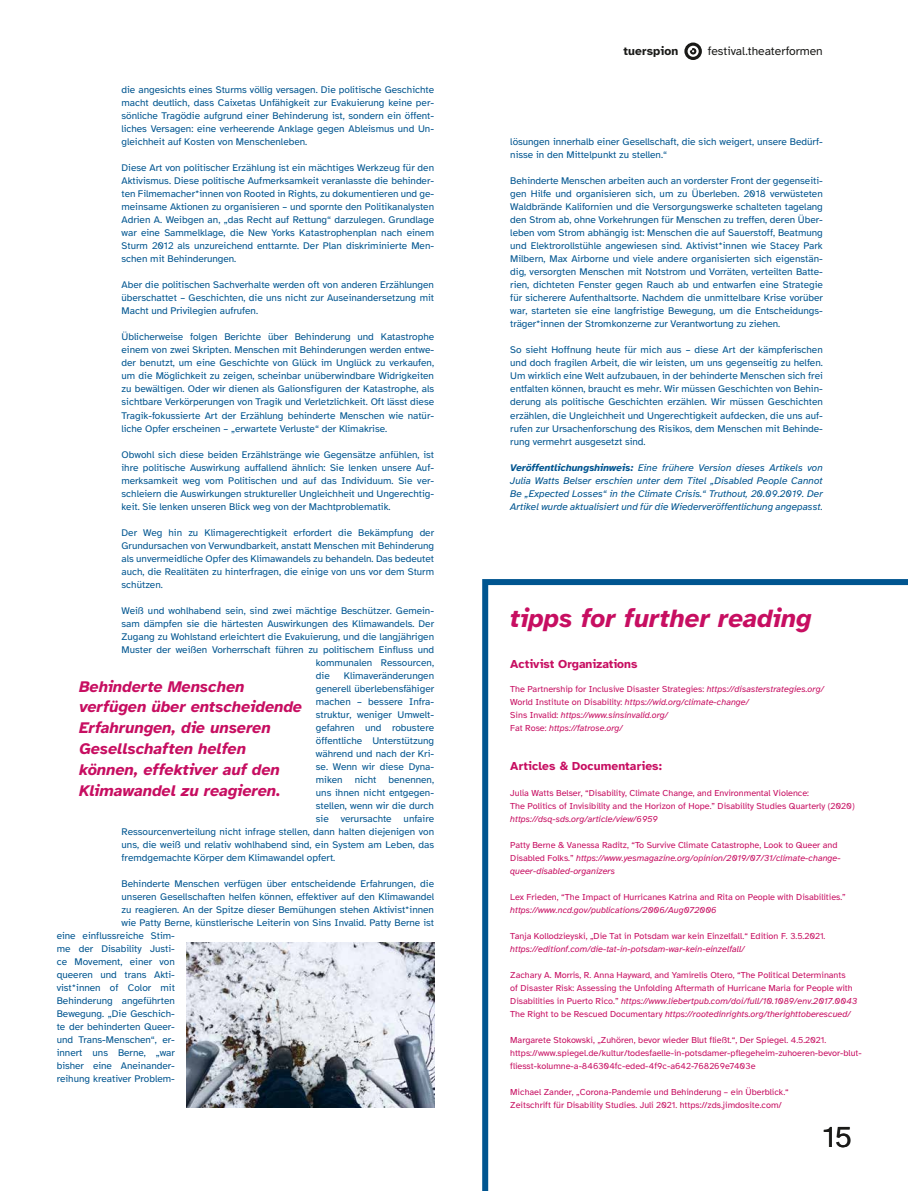
<style>
.page{position:relative;width:908px;height:1191px;background:#fff}
.page>*{position:absolute;margin:0;border:0;box-sizing:border-box;transform-origin:0 0}
.t1{font:30px "Atkinson Hyperlegible";color:#1a1a18}
.t2{font:italic 700 26px "Atkinson Hyperlegible";color:#c70e61}
.t3{font:italic 700 16px/20.8px "Atkinson Hyperlegible";color:#c70e61}
.t4{font:700 12px "Atkinson Hyperlegible";color:#c70e61}
.t5{font:12px "Atkinson Hyperlegible";color:#1a1a18}
.t6{font:700 12px "Atkinson Hyperlegible";letter-spacing:.01em;color:#1a1a18}
.t7{font:10px/13px "Atkinson Hyperlegible";color:#005590;text-align:justify}
.t8{font:italic 10px/13px "Atkinson Hyperlegible";color:#005590;text-align:justify}
.t9{font:9px/13px "Atkinson Hyperlegible";color:#c70e61}
.t10{font:italic 9px/13px "Atkinson Hyperlegible";color:#c70e61}
.s1{font-weight:700}
.s2{font-style:normal}
.s3{font-style:italic}
</style>
<div class="page">
<svg style="left:482px;top:579px;width:425px;height:612px"></svg>
<svg style="left:684px;top:43px;width:17px;height:17px"></svg>
<img style="left:186px;top:942px;width:248px;height:165px">
<p class="t7" style="left:121px;top:84px;width:314px">die angesichts eines Sturms völlig versagen. Die politische Geschichte macht deutlich, dass Caixetas Unfähigkeit zur Evakuierung keine per&shy;sönliche Tragödie aufgrund einer Behinderung ist, sondern ein öffent&shy;liches Versagen: eine verheerende Anklage gegen Ableismus und Un&shy;gleichheit auf Kosten von Menschenleben.</p>
<p class="t7" style="left:121px;top:162px;width:314px">Diese Art von politischer Erzählung ist ein mächtiges Werkzeug für den Aktivismus. Diese politische Aufmerksamkeit veranlasste die behinder&shy;ten Filmemacher*innen von Rooted in Rights, zu dokumentieren und ge&shy;meinsame Aktionen zu organisieren – und spornte den Politikanalysten Adrien A. Weibgen an, „das Recht auf Rettung“ darzulegen. Grundlage war eine Sammelklage, die New Yorks Katastrophenplan nach einem Sturm 2012 als unzureichend enttarnte. Der Plan diskriminierte Men&shy;schen mit Behinderungen.</p>
<p class="t7" style="left:121px;top:279px;width:314px">Aber die politischen Sachverhalte werden oft von anderen Erzählungen überschattet – Geschichten, die uns nicht zur Auseinandersetzung mit Macht und Privilegien aufrufen.</p>
<p class="t7" style="left:121px;top:331px;width:314px">Üblicherweise folgen Berichte über Behinderung und Katastrophe einem von zwei Skripten. Menschen mit Behinderungen werden entwe&shy;der benutzt, um eine Geschichte von Glück im Unglück zu verkaufen, um die Möglichkeit zu zeigen, scheinbar unüberwindbare Widrigkeiten zu bewältigen. Oder wir dienen als Galionsfiguren der Katastrophe, als sichtbare Verkörperungen von Tragik und Verletzlichkeit. Oft lässt diese Tragik-fokussierte Art der Erzählung behinderte Menschen wie natür&shy;liche Opfer erscheinen – „erwartete Verluste“ der Klimakrise.</p>
<p class="t7" style="left:121px;top:448px;width:314px">Obwohl sich diese beiden Erzählstränge wie Gegensätze anfühlen, ist ihre politische Auswirkung auffallend ähnlich: Sie lenken unsere Auf&shy;merksamkeit weg vom Politischen und auf das Individuum. Sie ver&shy;schleiern die Auswirkungen struktureller Ungleichheit und Ungerechtig&shy;keit. Sie lenken unseren Blick weg von der Machtproblematik.</p>
<p class="t7" style="left:121px;top:526px;width:314px">Der Weg hin zu Klimagerechtigkeit erfordert die Bekämpfung der Grundursachen von Verwundbarkeit, anstatt Menschen mit Behinderung als unvermeidliche Opfer des Klimawandels zu behandeln. Das bedeutet auch, die Realitäten zu hinterfragen, die einige von uns vor dem Sturm schützen.</p>
<p class="t7" style="left:121px;top:604px;width:314px">Weiß und wohlhabend sein, sind zwei mächtige Beschützer. Gemein-</p>
<p class="t7" style="left:121px;top:617px;width:314px">sam dämpfen sie die härtesten Auswirkungen des Klimawandels. Der</p>
<p class="t7" style="left:121px;top:630px;width:314px">Zugang zu Wohlstand erleichtert die Evakuierung, und die langjährigen</p>
<p class="t7" style="left:121px;top:643px;width:314px">Muster der weißen Vorherrschaft führen zu politischem Einfluss und</p>
<p class="t7" style="left:316px;top:656px;width:120px">kommunalen Ressourcen,</p>
<p class="t7" style="left:316px;top:669px;width:15px">die</p>
<p class="t7" style="left:344px;top:669px;width:92px">Klimaveränderungen</p>
<p class="t7" style="left:316px;top:682px;width:120px">generell überlebensfähiger</p>
<p class="t7" style="left:316px;top:695px;width:120px">machen – bessere Infra-</p>
<p class="t7" style="left:316px;top:708px;width:120px">struktur, weniger Umwelt-</p>
<p class="t7" style="left:316px;top:721px;width:120px">gefahren und robustere</p>
<p class="t7" style="left:316px;top:734px;width:120px">öffentliche Unterstützung</p>
<p class="t7" style="left:316px;top:747px;width:120px">während und nach der Kri-</p>
<p class="t7" style="left:316px;top:760px;width:119px">se. Wenn wir diese Dyna-</p>
<p class="t7" style="left:316px;top:773px;width:120px">miken nicht benennen,</p>
<p class="t7" style="left:316px;top:786px;width:120px">uns ihnen nicht entgegen-</p>
<p class="t7" style="left:316px;top:799px;width:120px">stellen, wenn wir die durch</p>
<p class="t7" style="left:316px;top:812px;width:120px">sie verursachte unfaire</p>
<p class="t7" style="left:121px;top:825px;width:314px">Ressourcenverteilung nicht infrage stellen, dann halten diejenigen von</p>
<p class="t7" style="left:121px;top:838px;width:314px">uns, die weiß und relativ wohlhabend sind, ein System am Leben, das</p>
<p class="t7" style="left:121px;top:851px;width:215px">fremdgemachte Körper dem Klimawandel opfert.</p>
<p class="t7" style="left:121px;top:877px;width:314px">Behinderte Menschen verfügen über entscheidende Erfahrungen, die unseren Gesellschaften helfen können, effektiver auf den Klimawandel zu reagieren. An der Spitze dieser Bemühungen stehen Aktivist*innen wie Patty Berne, künstlerische Leiterin von Sins Invalid. Patty Berne ist</p>
<h3 class="t3" style="left:79px;top:676px;width:224px">Behinderte Menschen verfügen über entscheidende<br>Erfahrungen, die unseren<br>Gesellschaften helfen können, effektiver auf den<br>Klimawandel zu reagieren.</h3>
<p class="t7" style="left:57px;top:929px;width:120px">eine einflussreiche Stim&shy;me der Disability Justi&shy;ce Movement, einer von queeren und trans Akti&shy;vist*innen of Color mit Behinderung angeführten Bewegung. „Die Geschich&shy;te der behinderten Queer&shy;und Trans-Menschen“, er&shy;innert uns Berne, „war bisher eine Aneinander&shy;reihung kreativer Problem-</p>
<p class="t6" style="left:623px;top:44px;width:56px">tuerspion</p>
<p class="t5" style="left:707px;top:44px;width:116px">festival.theaterformen</p>
<p class="t7" style="left:510px;top:136px;width:314px">lösungen innerhalb einer Gesellschaft, die sich weigert, unsere Bedürf&shy;nisse in den Mittelpunkt zu stellen.“</p>
<p class="t7" style="left:510px;top:175px;width:314px">Behinderte Menschen arbeiten auch an vorderster Front der gegenseiti&shy;gen Hilfe und organisieren sich, um zu Überleben. 2018 verwüsteten Waldbrände Kalifornien und die Versorgungswerke schalteten tagelang den Strom ab, ohne Vorkehrungen für Menschen zu treffen, deren Über&shy;leben vom Strom abhängig ist: Menschen die auf Sauerstoff, Beatmung und Elektrorollstühle angewiesen sind. Aktivist*innen wie Stacey Park Milbern, Max Airborne und viele andere organisierten sich eigenstän&shy;dig, versorgten Menschen mit Notstrom und Vorräten, verteilten Batte&shy;rien, dichteten Fenster gegen Rauch ab und entwarfen eine Strategie für sicherere Aufenthaltsorte. Nachdem die unmittelbare Krise vorüber war, starteten sie eine langfristige Bewegung, um die Entscheidungs&shy;träger*innen der Stromkonzerne zur Verantwortung zu ziehen.</p>
<p class="t7" style="left:510px;top:344px;width:314px">So sieht Hoffnung heute für mich aus – diese Art der kämpferischen und doch fragilen Arbeit, die wir leisten, um uns gegenseitig zu helfen.<br>Um wirklich eine Welt aufzubauen, in der behinderte Menschen sich frei entfalten können, braucht es mehr. Wir müssen Geschichten von Behin&shy;derung als politische Geschichten erzählen. Wir müssen Geschichten erzählen, die Ungleichheit und Ungerechtigkeit aufdecken, die uns auf&shy;rufen zur Ursachenforschung des Risikos, dem Menschen mit Behinde&shy;rung vermehrt ausgesetzt sind.</p>
<p class="t8" style="left:510px;top:461px;width:314px"><span class="s1">Veröffentlichungshinweis:</span> Eine frühere Version dieses Artikels von Julia Watts Belser erschien unter dem Titel „Disabled People Cannot Be „Expected Losses“ in the Climate Crisis.“ Truthout, 20.09.2019. Der Artikel wurde aktualisiert und für die Wiederveröffentlichung angepasst.</p>
<h2 class="t2" style="left:510px;top:603px;width:303px">tipps for further reading</h2>
<p class="t4" style="left:510px;top:657px;width:129px">Activist Organizations</p>
<p class="t10" style="left:510px;top:682px;width:315px"><span class="s2">The Partnership for Inclusive Disaster Strategies:</span> https://disasterstrategies.org/ <span class="s2">World Institute on Disability:</span> https://wid.org/climate-change/<br><span class="s2">Sins Invalid:</span> https://www.sinsinvalid.org/<br><span class="s2">Fat Rose:</span> https://fatrose.org/</p>
<p class="t4" style="left:510px;top:758px;width:153px">Articles &amp; Documentaries:</p>
<p class="t9" style="left:510px;top:786px;width:346px">Julia Watts Belser, “Disability, Climate Change, and Environmental Violence:<br>The Politics of Invisibility and the Horizon of Hope.” Disability Studies Quarterly (2020)</p>
<p class="t10" style="left:510px;top:812px;width:149px">https://dsq-sds.org/article/view/6959</p>
<p class="t10" style="left:510px;top:838px;width:332px"><span class="s2">Patty Berne &amp; Vanessa Raditz, “To Survive Climate Catastrophe, Look to Queer and<br>Disabled Folks.”</span> https://www.yesmagazine.org/opinion/2019/07/31/climate-change&shy;queer-disabled-organizers</p>
<p class="t9" style="left:510px;top:890px;width:337px">Lex Frieden, “The Impact of Hurricanes Katrina and Rita on People with Disabilities.”</p>
<p class="t10" style="left:510px;top:903px;width:208px">https://www.ncd.gov/publications/2006/Aug072006</p>
<p class="t9" style="left:510px;top:929px;width:316px">Tanja Kollodzieyski, „Die Tat in Potsdam war kein Einzelfall.“ Edition F. 3.5.2021.</p>
<p class="t10" style="left:510px;top:942px;width:236px">https://editionf.com/die-tat-in-potsdam-war-kein-einzelfall/</p>
<p class="t9" style="left:510px;top:968px;width:348px">Zachary A. Morris, R. Anna Hayward, and Yamirelis Otero, “The Political Determinants<br>of Disaster Risk: Assessing the Unfolding Aftermath of Hurricane Maria for People with Disabilities in Puerto Rico.” <span class="s3">https://www.liebertpub.com/doi/full/10.1089/env.2017.0043<br></span>The Right to be Rescued Documentary <span class="s3">https://rootedinrights.org/therighttoberescued/</span></p>
<p class="t9" style="left:510px;top:1033px;width:353px">Margarete Stokowski, „Zuhören, bevor wieder Blut fließt.“, Der Spiegel. 4.5.2021. https://www.spiegel.de/kultur/todesfaelle-in-potsdamer-pflegeheim-zuhoeren-bevor-blut&shy;fliesst-kolumne-a-846304fc-eded-4f9c-a642-768269e7403e</p>
<p class="t9" style="left:510px;top:1085px;width:280px">Michael Zander, „Corona-Pandemie und Behinderung – ein Überblick.“<br>Zeitschrift für Disability Studies. Juli 2021. https://zds.jimdosite.com/</p>
<h1 class="t1" style="left:822px;top:1120px;width:31px">15</h1>
</div>
